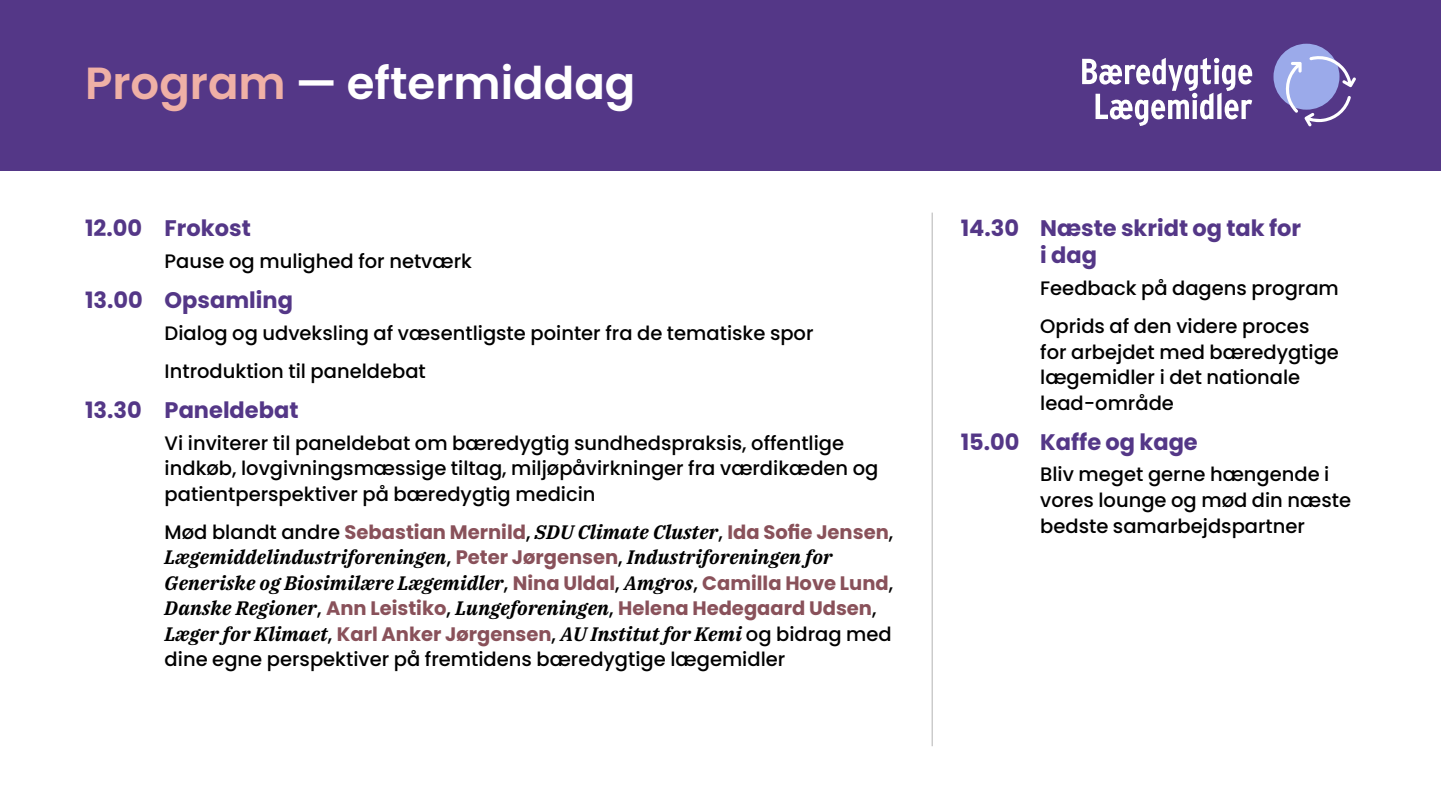
<style>
.page{position:relative;width:1441px;height:810px;background:#fff}
.page>*{position:absolute;margin:0;border:0;box-sizing:border-box;transform-origin:0 0}
.t1{font:600 45px "Poppins";color:#fff}
.t2{font:700 22.5px/27px "Poppins";color:#543787}
.t3{font:500 19.5px/25.5px "Poppins";color:#000}
.t4{font:italic 700 19.5px/25.5px "IBM Plex Serif";letter-spacing:.01em;color:#000}
.t5{font:700 19.5px "Poppins";color:#89515a}
.s1{color:#efb0a6}
.s2{font-weight:500;color:#000}
.s3{font-family:"IBM Plex Serif";font-style:italic;color:#000}
.s4{font-family:"Poppins";font-weight:500;font-style:normal}
.s5{font-family:"Poppins";font-style:normal;color:#89515a}
</style>
<div class="page">
<div style="left:0;top:0;width:1440px;height:170px;background:#543787"></div>
<div style="left:1273px;top:44px;width:66px;height:66px;background:#9baaea;border-radius:50%"></div>
<svg style="left:1283px;top:54px;width:72px;height:72px"></svg>
<svg style="left:1082px;top:58px;width:170px;height:68px"></svg>
<hr style="left:931px;top:213px;width:1px;height:533px;background:#b3b3b3">
<h1 class="t1" style="left:85px;top:58px;width:551px"><span class="s1">Program</span> — eftermiddag</h1>
<p class="t2" style="left:85px;top:215px;width:167px">12.00 Frokost</p>
<p class="t3" style="left:165px;top:249px;width:309px">Pause og mulighed for netværk</p>
<p class="t2" style="left:85px;top:287px;width:209px">13.00 Opsamling</p>
<p class="t3" style="left:165px;top:314px;width:650px;line-height:38.2px">Dialog og udveksling af væsentligste pointer fra de tematiske spor<br>Introduktion til paneldebat</p>
<p class="t2" style="left:85px;top:396px;width:215px">13.30 Paneldebat</p>
<p class="t3" style="left:165px;top:430px;width:715px">Vi inviterer til paneldebat om bæredygtig sundhedspraksis, offentlige indkøb, lovgivningsmæssige tiltag, miljøpåvirkninger fra værdikæden og patientperspektiver på bæredygtig medicin</p>
<p class="t5" style="left:165px;top:521px;width:730px"><span class="s2">Mød blandt andre</span> Sebastian Mernild<span class="s2">,</span> <span class="s3">SDU Climate Cluster</span><span class="s2">,</span> Ida Sofie Jensen<span class="s2">,</span></p>
<p class="t4" style="left:165px;top:543px;width:730px">Lægemiddelindustriforeningen<span class="s4">,</span> <span class="s5">Peter Jørgensen</span><span class="s4">,</span> Industriforeningen for<br>Generiske og Biosimilære Lægemidler<span class="s4">,</span> <span class="s5">Nina Uldal</span><span class="s4">,</span> Amgros<span class="s4">,</span> <span class="s5">Camilla Hove Lund</span><span class="s4">,</span></p>
<p class="t5" style="left:165px;top:597px;width:713px"><span class="s3">Danske Regioner</span><span class="s2">,</span> Ann Leistiko<span class="s2">,</span> <span class="s3">Lungeforeningen</span><span class="s2">,</span> Helena Hedegaard Udsen<span class="s2">,</span></p>
<p class="t4" style="left:165px;top:620px;width:728px">Læger for Klimaet<span class="s4">,</span> <span class="s5">Karl Anker Jørgensen</span><span class="s4">,</span> AU Institut for Kemi <span class="s4">og bidrag med</span></p>
<p class="t3" style="left:165px;top:647px;width:622px">dine egne perspektiver på fremtidens bæredygtige lægemidler</p>
<p class="t2" style="left:1040px;top:215px;width:262px;text-indent:-79px">14.30 Næste skridt og tak for i dag</p>
<p class="t3" style="left:1040px;top:269px;width:300px;line-height:38.2px">Feedback på dagens program<br>Oprids af den videre proces</p>
<p class="t3" style="left:1040px;top:339px;width:300px">for arbejdet med bæredygtige lægemidler i det nationale lead-område</p>
<p class="t2" style="left:960px;top:428px;width:239px">15.00 Kaffe og kage</p>
<p class="t3" style="left:1040px;top:462px;width:312px">Bliv meget gerne hængende i vores lounge og mød din næste bedste samarbejdspartner</p>
</div>
